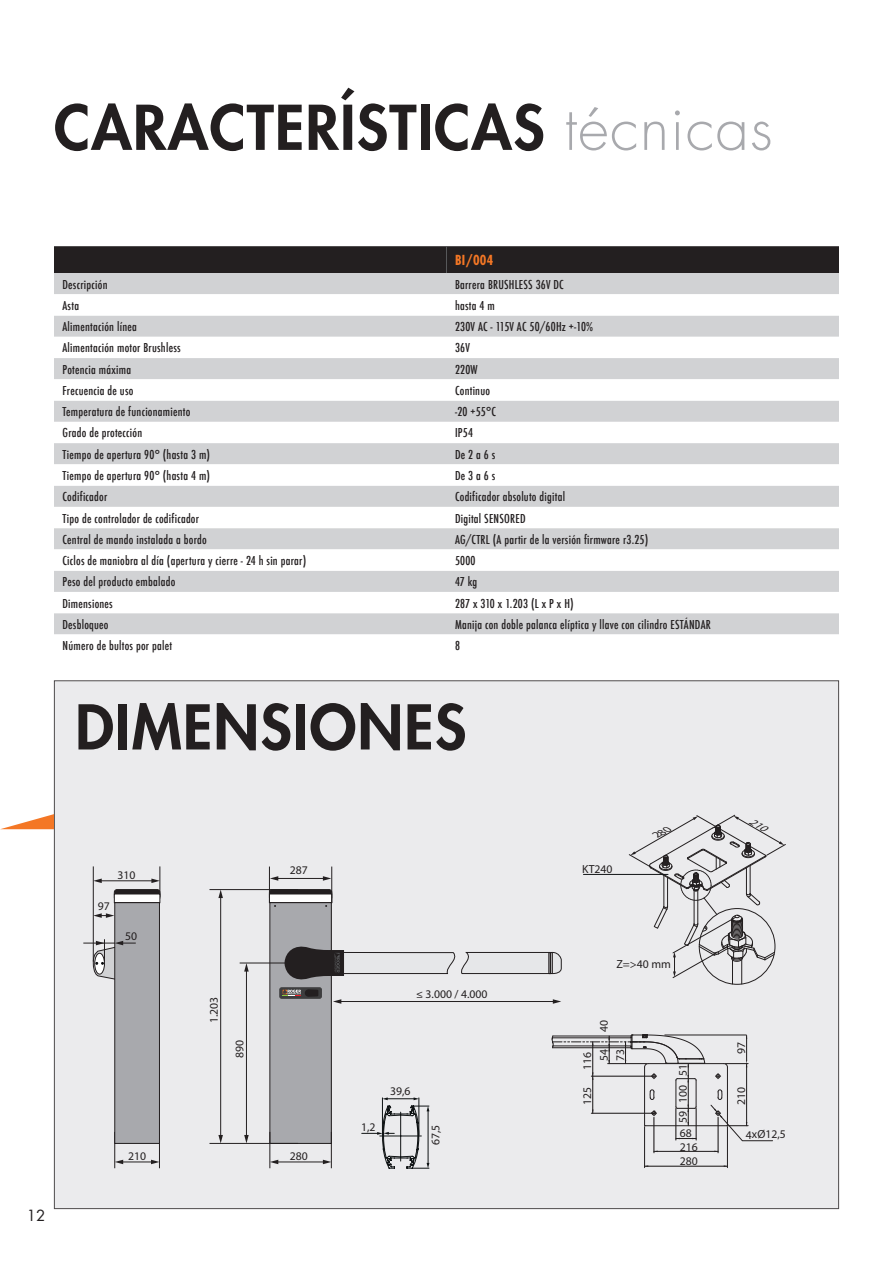
<style>
.page{position:relative;width:893px;height:1263px;background:#fff}
.page>*{position:absolute;margin:0;border:0;box-sizing:border-box;transform-origin:0 0}
.t1{font:800 60px "Futura";letter-spacing:.02em;color:#231f20}
.t2{font:15px "Futura";color:#231f20}
.t3{font:700 condensed 13.5px "Futura";color:#f47725}
.t4{font:500 condensed 12px "Futura";letter-spacing:.02em;color:#231f20}
.t5{font:11.7px "Myriad Pro";color:#231f20}
.s1{font-weight:300;color:#a8a9ad}
</style>
<div class="page">
<div style="left:54px;top:681px;width:785px;height:527px;background:#e6e7e9"></div>
<div style="left:54px;top:273px;width:785px;height:21px;background:#d1d2d4"></div>
<svg style="left:54px;top:315px;width:785px;height:320px;fill:#d5d6d8"></svg>
<div style="left:54px;top:246px;width:785px;height:27px;background:#231f20"></div>
<div style="left:269px;top:889px;width:63px;height:11px;background:#231f20;border-radius:3px"></div>
<div style="left:269px;top:889px;width:63px;height:11px;border:1px solid #231f20;border-radius:3px"></div>
<div style="left:269px;top:894px;width:63px;height:9px;background:#fff"></div>
<div style="left:269px;top:893px;width:63px;height:10px;border:1px solid #231f20"></div>
<div style="left:270px;top:903px;width:61px;height:240px;background:#a8a9ad"></div>
<div style="left:269px;top:902px;width:63px;height:242px;border:1px solid #231f20"></div>
<svg style="left:280px;top:988px;width:41px;height:10px"></svg>
<div style="left:279px;top:987px;width:43px;height:12px;border:1px solid #3e3e3f;border-radius:2px"></div>
<svg style="left:283px;top:989px;width:35px;height:8px"></svg>
<svg style="left:285px;top:943px;width:277px;height:39px"></svg>
<hr style="left:340px;top:1001px;width:214px;height:1px;background:#231f20">
<svg style="left:333px;top:999px;width:8px;height:5px"></svg>
<svg style="left:553px;top:999px;width:8px;height:5px"></svg>
<hr style="left:277px;top:878px;width:47px;height:1px;background:#231f20">
<svg style="left:270px;top:876px;width:8px;height:5px"></svg>
<svg style="left:323px;top:876px;width:8px;height:5px"></svg>
<hr style="left:269px;top:866px;width:1px;height:37px;background:#231f20">
<hr style="left:331px;top:866px;width:1px;height:37px;background:#231f20">
<hr style="left:277px;top:1161px;width:47px;height:1px;background:#231f20">
<svg style="left:271px;top:1160px;width:7px;height:4px"></svg>
<svg style="left:323px;top:1160px;width:8px;height:4px"></svg>
<hr style="left:246px;top:970px;width:1px;height:166px;background:#231f20">
<svg style="left:244px;top:964px;width:5px;height:7px"></svg>
<svg style="left:244px;top:1135px;width:5px;height:8px"></svg>
<hr style="left:220px;top:896px;width:1px;height:240px;background:#231f20">
<svg style="left:218px;top:890px;width:5px;height:8px"></svg>
<svg style="left:218px;top:1135px;width:5px;height:8px"></svg>
<hr style="left:270px;top:1132px;width:1px;height:36px;background:#231f20">
<hr style="left:331px;top:1132px;width:1px;height:36px;background:#231f20">
<hr style="left:122px;top:1161px;width:31px;height:1px;background:#231f20">
<svg style="left:115px;top:1160px;width:8px;height:4px"></svg>
<svg style="left:151px;top:1160px;width:8px;height:4px"></svg>
<hr style="left:114px;top:1132px;width:1px;height:36px;background:#231f20">
<hr style="left:159px;top:1132px;width:1px;height:36px;background:#231f20">
<hr style="left:100px;top:880px;width:53px;height:1px;background:#231f20">
<svg style="left:94px;top:878px;width:8px;height:5px"></svg>
<svg style="left:151px;top:878px;width:9px;height:5px"></svg>
<svg style="left:94px;top:913px;width:20px;height:5px"></svg>
<hr style="left:160px;top:866px;width:1px;height:31px;background:#231f20">
<hr style="left:93px;top:866px;width:1px;height:95px;background:#231f20">
<hr style="left:240px;top:963px;width:58px;height:1px;background:#231f20">
<hr style="left:209px;top:889px;width:89px;height:1px;background:#231f20">
<div style="left:114px;top:889px;width:46px;height:11px;background:#231f20;border-radius:3px"></div>
<div style="left:114px;top:889px;width:46px;height:11px;border:1px solid #231f20;border-radius:3px"></div>
<div style="left:114px;top:894px;width:46px;height:9px;background:#fff"></div>
<div style="left:114px;top:893px;width:46px;height:10px;border:1px solid #231f20"></div>
<div style="left:115px;top:903px;width:44px;height:240px;background:#a8a9ad"></div>
<div style="left:114px;top:902px;width:46px;height:242px;border:1px solid #231f20"></div>
<hr style="left:209px;top:1143px;width:89px;height:1px;background:#231f20">
<svg style="left:83px;top:939px;width:53px;height:211px"></svg>
<hr style="left:648px;top:1063px;width:76px;height:1px;background:#231f20">
<hr style="left:645px;top:1125px;width:82px;height:1px;background:#231f20">
<hr style="left:727px;top:1067px;width:1px;height:58px;background:#231f20">
<hr style="left:664px;top:1035px;width:83px;height:1px;background:#231f20">
<svg style="left:724px;top:1035px;width:24px;height:32px"></svg>
<hr style="left:746px;top:1063px;width:1px;height:63px;background:#231f20">
<hr style="left:644px;top:1126px;width:1px;height:41px;background:#231f20">
<hr style="left:727px;top:1126px;width:1px;height:41px;background:#231f20">
<hr style="left:645px;top:1166px;width:82px;height:1px;background:#231f20">
<hr style="left:654px;top:1117px;width:1px;height:36px;background:#231f20">
<hr style="left:718px;top:1117px;width:1px;height:36px;background:#231f20">
<hr style="left:654px;top:1151px;width:64px;height:1px;background:#231f20">
<hr style="left:696px;top:1108px;width:1px;height:32px;background:#231f20">
<hr style="left:676px;top:1108px;width:1px;height:32px;background:#231f20">
<svg style="left:677px;top:1138px;width:19px;height:1px"></svg>
<svg style="left:711px;top:1090px;width:62px;height:51px"></svg>
<svg style="left:715px;top:1073px;width:6px;height:6px"></svg>
<svg style="left:552px;top:1035px;width:153px;height:91px"></svg>
<hr style="left:583px;top:874px;width:85px;height:1px;background:#111416">
<svg style="left:382px;top:1097px;width:37px;height:3px"></svg>
<hr style="left:382px;top:1098px;width:1px;height:37px;background:#0f1314">
<hr style="left:419px;top:1098px;width:1px;height:37px;background:#0f1314">
<svg style="left:362px;top:1106px;width:67px;height:62px"></svg>
<svg style="left:1px;top:814px;width:53px;height:15px"></svg>
<svg style="left:629px;top:815px;width:157px;height:169px"></svg>
<h1 class="t1" style="left:54px;top:88px;width:720px">CARACTERÍSTICAS <span class="s1">técnicas</span></h1>
<p class="t3" style="left:455px;top:251px;width:40px">BI/004</p>
<p class="t4" style="left:63px;top:276px;width:47px">Descripción</p>
<p class="t4" style="left:455px;top:276px;width:110px">Barrera BRUSHLESS 36V DC</p>
<p class="t4" style="left:63px;top:298px;width:18px">Asta</p>
<p class="t4" style="left:455px;top:298px;width:41px">hasta 4 m</p>
<p class="t4" style="left:63px;top:319px;width:76px">Alimentación línea</p>
<p class="t4" style="left:455px;top:319px;width:140px">230V AC - 115V AC 50/60Hz +-10%</p>
<p class="t4" style="left:63px;top:340px;width:120px">Alimentación motor Brushless</p>
<p class="t4" style="left:455px;top:340px;width:16px">36V</p>
<p class="t4" style="left:63px;top:362px;width:70px">Potencia máxima</p>
<p class="t4" style="left:455px;top:362px;width:24px">220W</p>
<p class="t4" style="left:63px;top:383px;width:72px">Frecuencia de uso</p>
<p class="t4" style="left:455px;top:383px;width:37px">Continuo</p>
<p class="t4" style="left:63px;top:404px;width:129px">Temperatura de funcionamiento</p>
<p class="t4" style="left:455px;top:404px;width:43px">-20 +55°C</p>
<p class="t4" style="left:63px;top:425px;width:81px">Grado de protección</p>
<p class="t4" style="left:455px;top:425px;width:20px">IP54</p>
<p class="t4" style="left:63px;top:447px;width:149px">Tiempo de apertura 90° (hasta 3 m)</p>
<p class="t4" style="left:455px;top:447px;width:42px">De 2 a 6 s</p>
<p class="t4" style="left:63px;top:468px;width:149px">Tiempo de apertura 90° (hasta 4 m)</p>
<p class="t4" style="left:455px;top:468px;width:42px">De 3 a 6 s</p>
<p class="t4" style="left:63px;top:489px;width:46px">Codificador</p>
<p class="t4" style="left:455px;top:489px;width:112px">Codificador absoluto digital</p>
<p class="t4" style="left:63px;top:510px;width:138px">Tipo de controlador de codificador</p>
<p class="t4" style="left:455px;top:510px;width:72px">Digital SENSORED</p>
<p class="t4" style="left:63px;top:532px;width:146px">Central de mando instalada a bordo</p>
<p class="t4" style="left:455px;top:532px;width:195px">AG/CTRL (A partir de la versión firmware r3.25)</p>
<p class="t4" style="left:63px;top:553px;width:245px">Ciclos de maniobra al día (apertura y cierre - 24 h sin parar)</p>
<p class="t4" style="left:455px;top:553px;width:22px">5000</p>
<p class="t4" style="left:63px;top:574px;width:114px">Peso del producto embalado</p>
<p class="t4" style="left:455px;top:574px;width:24px">47 kg</p>
<p class="t4" style="left:63px;top:595px;width:52px">Dimensiones</p>
<p class="t4" style="left:455px;top:595px;width:120px">287 x 310 x 1.203 (L x P x H)</p>
<p class="t4" style="left:63px;top:617px;width:48px">Desbloqueo</p>
<p class="t4" style="left:455px;top:617px;width:257px">Manija con doble palanca elíptica y llave con cilindro ESTÁNDAR</p>
<p class="t4" style="left:63px;top:638px;width:111px">Número de bultos por palet</p>
<p class="t4" style="left:455px;top:638px;width:6px">8</p>
<h1 class="t1" style="left:75px;top:687px;width:393px">DIMENSIONES</h1>
<p class="t5" style="left:118px;top:867px;width:20px">310</p>
<p class="t5" style="left:98px;top:899px;width:14px">97</p>
<p class="t5" style="left:125px;top:929px;width:14px">50</p>
<p class="t2" style="left:27px;top:1205px;width:20px">12</p>
<p class="t5" style="left:128px;top:1149px;width:20px">210</p>
<p class="t5" style="left:290px;top:863px;width:20px">287</p>
<p class="t5" style="left:207px;top:1023px;width:28px;rotate:-90deg">1.203</p>
<p class="t5" style="left:232px;top:1058px;width:20px;rotate:-90deg">890</p>
<p class="t5" style="left:290px;top:1149px;width:20px">280</p>
<p class="t5" style="left:416px;top:987px;width:73px">≤ 3.000 / 4.000</p>
<p class="t5" style="left:361px;top:1119px;width:16px">1,2</p>
<p class="t5" style="left:390px;top:1083px;width:22px">39,6</p>
<p class="t5" style="left:428px;top:1145px;width:22px;rotate:-90deg">67,5</p>
<p class="t5" style="left:582px;top:862px;width:32px">KT240</p>
<p class="t5" style="left:616px;top:956px;width:56px">Z=&gt;40 mm</p>
<p class="t5" style="left:580px;top:1070px;width:20px;rotate:-90deg">116</p>
<p class="t5" style="left:580px;top:1104px;width:20px;rotate:-90deg">125</p>
<p class="t5" style="left:597px;top:1032px;width:14px;rotate:-90deg">40</p>
<p class="t5" style="left:597px;top:1061px;width:14px;rotate:-90deg">54</p>
<p class="t5" style="left:613px;top:1061px;width:14px;rotate:-90deg">73</p>
<p class="t5" style="left:676px;top:1123px;width:60px;rotate:-90deg">59 100 51</p>
<p class="t5" style="left:680px;top:1125px;width:14px">68</p>
<p class="t5" style="left:680px;top:1139px;width:20px">216</p>
<p class="t5" style="left:680px;top:1154px;width:20px">280</p>
<p class="t5" style="left:734px;top:1054px;width:14px;rotate:-90deg">97</p>
<p class="t5" style="left:734px;top:1105px;width:20px;rotate:-90deg">210</p>
<p class="t5" style="left:746px;top:1127px;width:42px">4xØ12,5</p>
</div>
